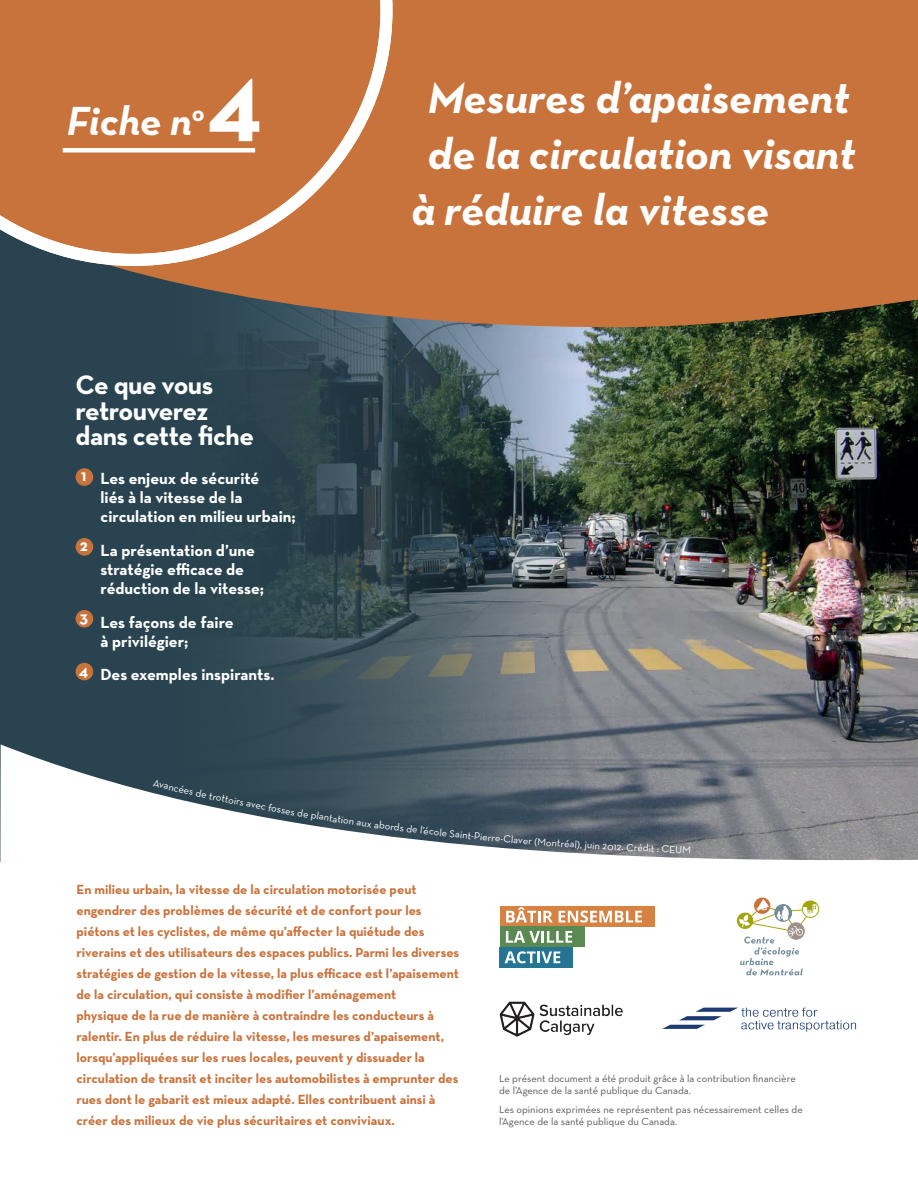
<style>
.page{position:relative;width:918px;height:1188px;background:#fff}
.page>*{position:absolute;margin:0;border:0;box-sizing:border-box;transform-origin:0 0}
.t1{font:700 100.5px "Neutra Text";color:#fff}
.t2{font:italic 700 44.7px "Neutra Text";color:#fff}
.t3{font:italic 700 41.4px "Neutra Text";color:#fff}
.t4{font:700 27.15px/25.5px "Neutra Text";letter-spacing:-.02em;color:#fff}
.t5{font:700 16.5px/19px "Neutra Text";color:#fff}
.t6{font:700 13.5px/21px "Neutra Text";color:#c9733c}
.t7{font:10.5px/12px "Neutra Text";color:#57585a}
.t8{font:10.5px "Neutra Text";color:#fff}
</style>
<div class="page">
<div style="left:0;top:226px;width:918px;height:636px;background:#294450"></div>
<img style="left:242px;top:327px;width:676px;height:417px">
<svg style="left:0;top:744px;width:918px;height:293px"></svg>
<div style="left:113px;top:0;width:805px;height:327px;background:#c9733c"></div>
<div style="left:76px;top:468px;width:17px;height:18px;background:#c9733c;border-radius:50%"></div>
<div style="left:76px;top:538px;width:17px;height:18px;background:#c9733c;border-radius:50%"></div>
<div style="left:76px;top:610px;width:17px;height:18px;background:#c9733c;border-radius:50%"></div>
<div style="left:76px;top:663px;width:17px;height:17px;background:#c9733c;border-radius:50%"></div>
<svg style="left:0;top:0;width:392px;height:266px;background:#ca7c4a"></svg>
<svg style="left:736px;top:897px;width:83px;height:78px"></svg>
<div style="left:500px;top:906px;width:155px;height:21px;background:#d58242"></div>
<div style="left:500px;top:927px;width:85px;height:20px;background:#5b8954"></div>
<div style="left:500px;top:947px;width:73px;height:20px;background:#267493"></div>
<svg style="left:506px;top:907px;width:47px;height:15px"></svg>
<svg style="left:559px;top:911px;width:83px;height:12px"></svg>
<svg style="left:506px;top:931px;width:66px;height:12px"></svg>
<svg style="left:505px;top:951px;width:55px;height:12px"></svg>
<img style="left:499px;top:1001px;width:126px;height:35px">
<svg style="left:662px;top:1008px;width:194px;height:24px"></svg>
<svg style="left:153px;top:779px;width:11px;height:10px"></svg>
<h1 class="t1" style="left:207px;top:35px;width:57px">4</h1>
<h3 class="t3" style="left:67px;top:95px;width:139px">Fiche n<sup>o</sup></h3>
<h3 class="t4" style="left:76px;top:371px;width:180px">Ce que vous retrouverez dans cette fiche</h3>
<p class="t5" style="left:101px;top:468px;width:197px;text-indent:-19px">1 Les enjeux de sécurité<br>liés à la vitesse de la circulation en milieu urbain;</p>
<p class="t5" style="left:101px;top:540px;width:165px;text-indent:-21px">2 La présentation d’une stratégie efficace de réduction de la vitesse;</p>
<p class="t5" style="left:101px;top:612px;width:135px;text-indent:-21px">3 Les façons de faire à privilégier;</p>
<p class="t5" style="left:79px;top:665px;width:197px">4 Des exemples inspirants.</p>
<h2 class="t2" style="left:428px;top:70px;width:423px">Mesures d’apaisement</h2>
<h2 class="t2" style="left:428px;top:126px;width:429px">de la circulation visant</h2>
<h2 class="t2" style="left:411px;top:182px;width:359px">à réduire la vitesse</h2>
<p class="t8" style="left:165px;top:779px;width:32px;rotate:13deg">ancées</p>
<p class="t8" style="left:197px;top:786px;width:35px;rotate:12deg">de trott</p>
<p class="t8" style="left:230px;top:793px;width:40px;rotate:11deg">oirs avec</p>
<p class="t8" style="left:270px;top:801px;width:42px;rotate:10deg">fosses de</p>
<p class="t8" style="left:312px;top:808px;width:40px;rotate:9deg">plantatio</p>
<p class="t8" style="left:350px;top:814px;width:43px;rotate:8deg">n aux abo</p>
<p class="t8" style="left:391px;top:820px;width:45px;rotate:7deg">rds de l’éc</p>
<p class="t8" style="left:435px;top:825px;width:50px;rotate:6deg">ole Saint-Pi</p>
<p class="t8" style="left:483px;top:830px;width:57px;rotate:5deg">erre-Claver (</p>
<p class="t8" style="left:538px;top:835px;width:51px;rotate:4deg">Montréal), j</p>
<p class="t8" style="left:587px;top:839px;width:69px;rotate:3deg">uin 2012. Crédit</p>
<p class="t8" style="left:657px;top:842px;width:36px;rotate:2deg">: CEUM</p>
<p class="t6" style="left:77px;top:878px;width:384px">En milieu urbain, la vitesse de la circulation motorisée peut engendrer des problèmes de sécurité et de confort pour les piétons et les cyclistes, de même qu’affecter la quiétude des riverains et des utilisateurs des espaces publics. Parmi les diverses stratégies de gestion de la vitesse, la plus efficace est l’apaisement de la circulation, qui consiste à modifier l’aménagement<br>physique de la rue de manière à contraindre les conducteurs à ralentir. En plus de réduire la vitesse, les mesures d’apaisement, lorsqu’appliquées sur les rues locales, peuvent y dissuader la circulation de transit et inciter les automobilistes à emprunter des rues dont le gabarit est mieux adapté. Elles contribuent ainsi à créer des milieux de vie plus sécuritaires et conviviaux.</p>
<p class="t7" style="left:499px;top:1072px;width:298px">Le présent document a été produit grâce à la contribution financière de l’Agence de la santé publique du Canada.</p>
<p class="t7" style="left:499px;top:1103px;width:305px">Les opinions exprimées ne représentent pas nécessairement celles de l’Agence de la santé publique du Canada.</p>
</div>
